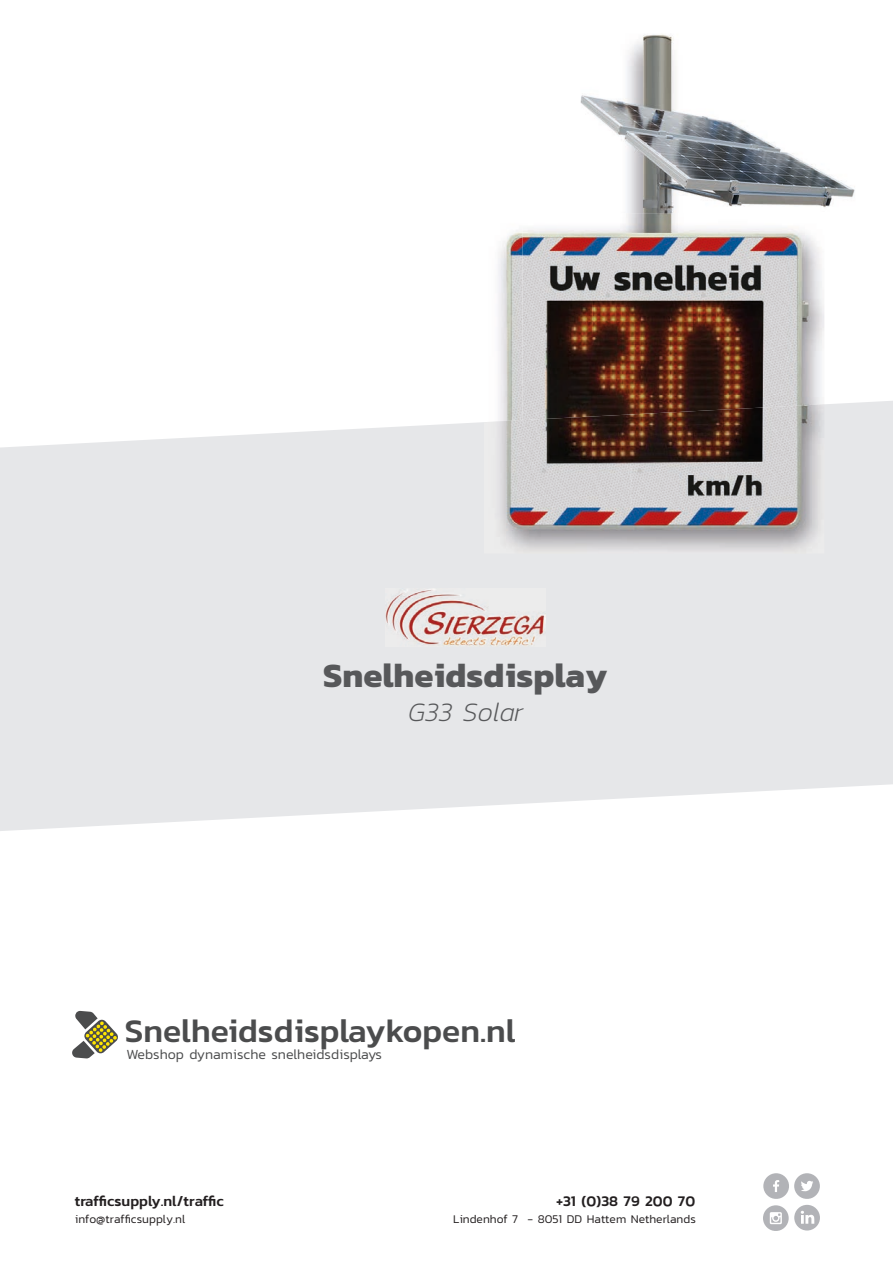
<style>
.page{position:relative;width:893px;height:1263px;background:#fff}
.page>*{position:absolute;margin:0;border:0;box-sizing:border-box;transform-origin:0 0}
.t1{font:700 34.65px "Kanit";color:#57585a}
.t2{font:500 33.45px "Kanit";color:#4b4c4d}
.t3{font:italic 200 27px "Kanit";color:#57585a}
.t4{font:500 15px "Kanit";color:#231f20}
.t5{font:300 14.1px "Kanit";color:#4b4c4d}
.t6{font:300 12px "Kanit";color:#231f20}
</style>
<div class="page">
<img style="left:580px;top:34px;width:275px;height:179px">
<svg style="left:0;top:401px;width:893px;height:430px;background:#e8e9eb"></svg>
<img style="left:484px;top:230px;width:39px;height:174px">
<img style="left:523px;top:213px;width:301px;height:191px">
<img style="left:484px;top:404px;width:340px;height:150px">
<svg style="left:763px;top:1173px;width:57px;height:26px"></svg>
<svg style="left:763px;top:1205px;width:57px;height:26px"></svg>
<svg style="left:72px;top:1011px;width:46px;height:47px"></svg>
<img style="left:386px;top:589px;width:159px;height:57px">
<h1 class="t1" style="left:323px;top:648px;width:286px">Snelheidsdisplay</h1>
<h3 class="t3" style="left:408px;top:693px;width:117px">G33 Solar</h3>
<h2 class="t2" style="left:125px;top:1005px;width:392px">Snelheidsdisplaykopen.nl</h2>
<p class="t5" style="left:126px;top:1044px;width:257px">Webshop dynamische snelheidsdisplays</p>
<p class="t4" style="left:75px;top:1189px;width:151px">trafficsupply.nl/traffic</p>
<p class="t6" style="left:75px;top:1210px;width:112px">info@trafficsupply.nl</p>
<p class="t4" style="left:556px;top:1189px;width:141px">+31 (0)38 79 200 70</p>
<p class="t6" style="left:453px;top:1210px;width:244px">Lindenhof 7 - 8051 DD Hattem Netherlands</p>
</div>
